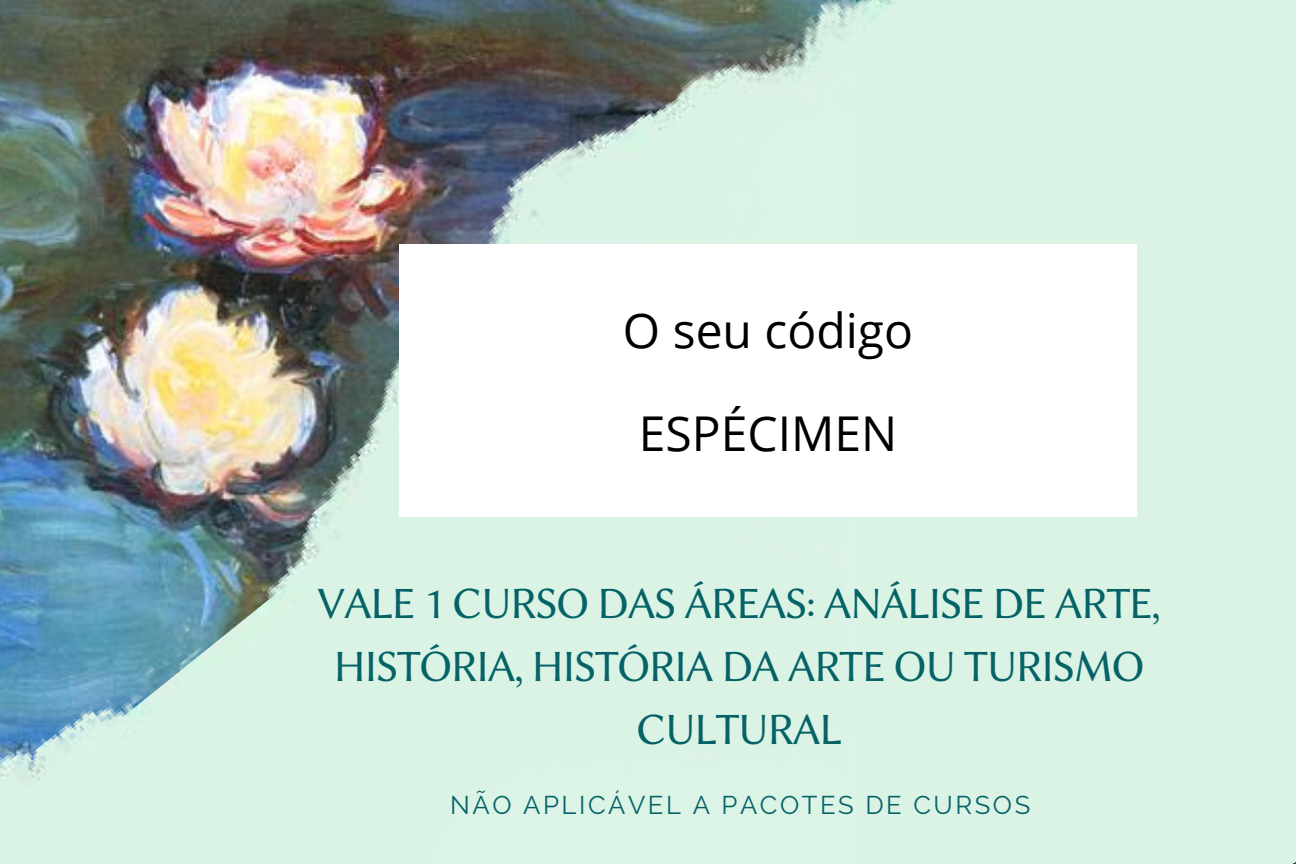
<style>
.page{position:relative;width:1296px;height:864px;background:#fff}
.page>*{position:absolute;margin:0;border:0;box-sizing:border-box;transform-origin:0 0}
.t1{font:48px/102.9px "Open Sans";color:#000;text-align:center}
.t2{font:45px/63px "Lin Biolinum O";letter-spacing:-.04em;color:#056367;text-align:center}
.t3{font:25.5px "Raleway";letter-spacing:.1em;color:#056367}
</style>
<div class="page">
<img style="left:0;top:0;width:1296px;height:864px">
<div style="left:399px;top:245px;width:738px;height:272px;background:#fff"></div>
<p class="t1" style="left:623px;top:278px;width:292px">O seu código<br>ESPÉCIMEN</p>
<p class="t2" style="left:317px;top:573px;width:845px">VALE 1 CURSO DAS ÁREAS: ANÁLISE DE ARTE,<br>HISTÓRIA, HISTÓRIA DA ARTE OU TURISMO<br>CULTURAL</p>
<p class="t3" style="left:450px;top:791px;width:581px">NÃO APLICÁVEL A PACOTES DE CURSOS</p>
</div>
